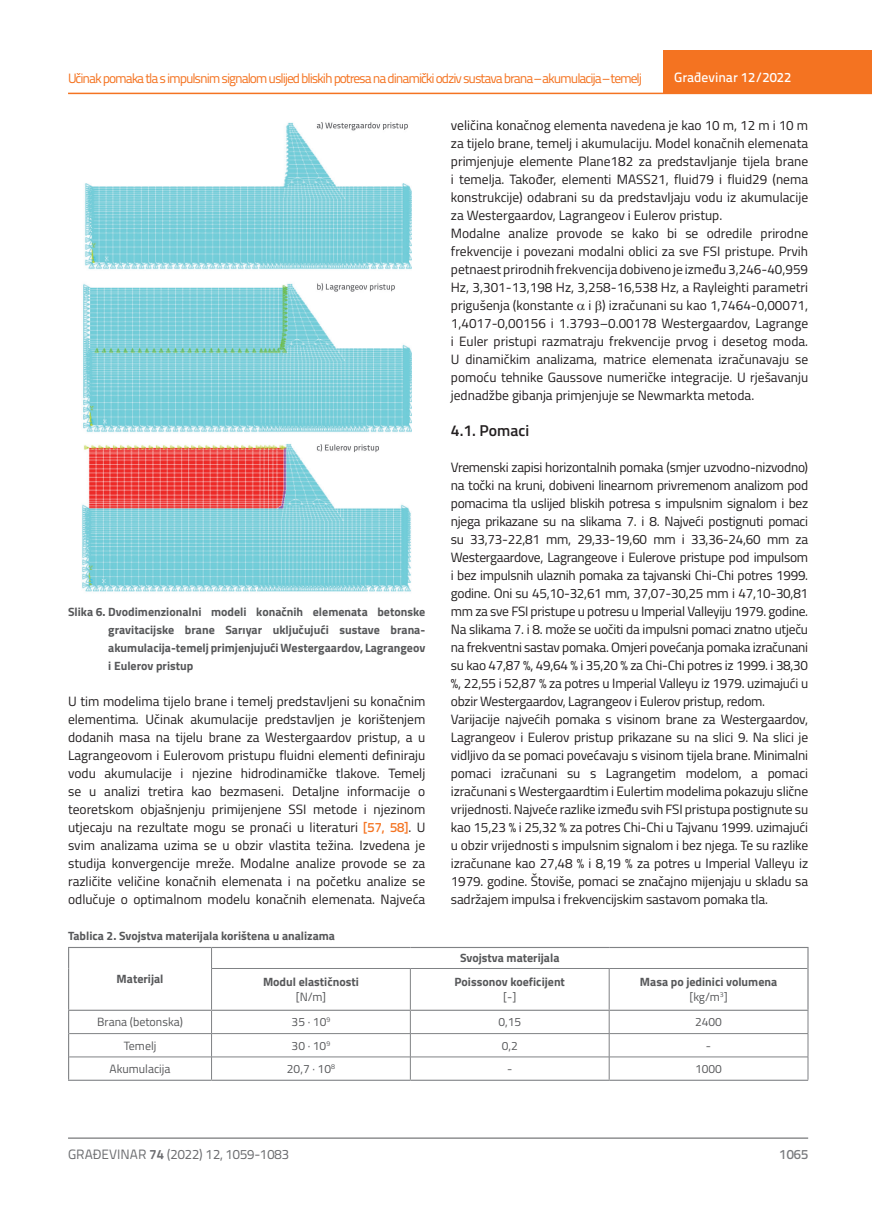
<style>
.page{position:relative;width:872px;height:1212px;background:#fff}
.page>*{position:absolute;margin:0;border:0;box-sizing:border-box;transform-origin:0 0}
.t1{font:600 15.75px "Titillium";color:#231f20}
.t2{font:13.5px/18px "Titillium";letter-spacing:-.01em;color:#231f20}
.t3{font:13.5px "Titillium Text 22 L";letter-spacing:-.08em;color:#f47321}
.t4{font:13.5px "Titillium Text 22 L";color:#6c6d70}
.t5{font:500 13.5px "Titillium Text 22 L";color:#fff}
.t6{font:500 13.5px "Titillium Text 22 L";color:#787a7d}
.t7{font:700 12px/18px "Titillium";color:#57585a;text-align:center}
.t8{font:12px "Titillium";color:#57585a}
.s1{font-family:"Titillium Text 22 L";font-weight:500;color:#f47321}
.s2{font-weight:400}
.s3{font-weight:700}
</style>
<div class="page">
<hr style="left:68px;top:93px;width:804px;height:1px;background:#f47321">
<div style="left:663px;top:50px;width:209px;height:44px;background:#f47321"></div>
<hr style="left:68px;top:1138px;width:740px;height:1px;background:#57585a">
<img style="left:82px;top:122px;width:330px;height:470px">
<svg style="left:211px;top:948px;width:1px;height:20px"></svg>
<hr style="left:211px;top:968px;width:199px;height:1px;background:#808285">
<hr style="left:211px;top:969px;width:1px;height:41px;background:#808285">
<hr style="left:410px;top:968px;width:199px;height:1px;background:#808285">
<hr style="left:410px;top:969px;width:1px;height:41px;background:#808285">
<hr style="left:609px;top:968px;width:198px;height:1px;background:#808285">
<hr style="left:609px;top:969px;width:1px;height:41px;background:#808285">
<hr style="left:69px;top:1033px;width:142px;height:1px;background:#808285">
<hr style="left:211px;top:1033px;width:199px;height:1px;background:#808285">
<hr style="left:410px;top:1033px;width:199px;height:1px;background:#808285">
<hr style="left:609px;top:1033px;width:199px;height:1px;background:#808285">
<hr style="left:69px;top:1057px;width:142px;height:1px;background:#808285">
<hr style="left:211px;top:1057px;width:199px;height:1px;background:#808285">
<svg style="left:211px;top:1011px;width:1px;height:69px"></svg>
<hr style="left:410px;top:1057px;width:199px;height:1px;background:#808285">
<svg style="left:410px;top:1011px;width:1px;height:69px"></svg>
<hr style="left:609px;top:1057px;width:199px;height:1px;background:#808285">
<svg style="left:609px;top:1011px;width:1px;height:69px"></svg>
<svg style="left:807px;top:1011px;width:1px;height:69px"></svg>
<svg style="left:68px;top:1011px;width:1px;height:69px"></svg>
<hr style="left:68px;top:1080px;width:143px;height:1px;background:#808285">
<hr style="left:211px;top:1080px;width:199px;height:1px;background:#808285">
<hr style="left:410px;top:1080px;width:199px;height:1px;background:#808285">
<hr style="left:609px;top:1080px;width:199px;height:1px;background:#808285">
<hr style="left:68px;top:947px;width:143px;height:1px;background:#808285">
<svg style="left:68px;top:948px;width:1px;height:20px"></svg>
<hr style="left:68px;top:968px;width:1px;height:42px;background:#808285">
<hr style="left:68px;top:1010px;width:143px;height:1px;background:#808285">
<hr style="left:211px;top:947px;width:199px;height:1px;background:#808285">
<hr style="left:410px;top:947px;width:199px;height:1px;background:#808285">
<hr style="left:609px;top:947px;width:199px;height:1px;background:#808285">
<svg style="left:807px;top:948px;width:1px;height:20px"></svg>
<hr style="left:807px;top:968px;width:1px;height:42px;background:#808285">
<hr style="left:211px;top:1010px;width:199px;height:1px;background:#808285">
<hr style="left:410px;top:1010px;width:199px;height:1px;background:#808285">
<hr style="left:609px;top:1010px;width:199px;height:1px;background:#808285">
<p class="t3" style="left:68px;top:68px;width:575px">Učinak pomaka tla s impulsnim signalom uslijed bliskih potresa na dinamički odziv sustava brana – akumulacija – temelj</p>
<p class="t5" style="left:674px;top:67px;width:118px">Građevinar 12/2022</p>
<p class="t7" style="left:108px;top:602px;width:318px;text-align:justify;text-indent:-40px">Slika 6. Dvodimenzionalni modeli konačnih elemenata betonske gravitacijske brane Sarıyar uključujući sustave brana&shy;akumulacija-temelj primjenjujući Westergaardov, Lagrangeov i Eulerov pristup</p>
<p class="t2" style="left:68px;top:692px;width:359px;text-align:justify">U tim modelima tijelo brane i temelj predstavljeni su konačnim elementima. Učinak akumulacije predstavljen je korištenjem dodanih masa na tijelu brane za Westergaardov pristup, a u Lagrangeovom i Eulerovom pristupu fluidni elementi definiraju vodu akumulacije i njezine hidrodinamičke tlakove. Temelj se u analizi tretira kao bezmaseni. Detaljne informacije o teoretskom objašnjenju primijenjene SSI metode i njezinom utjecaju na rezultate mogu se pronaći u literaturi <span class="s1">[57, 58]</span>. U svim analizama uzima se u obzir vlastita težina. Izvedena je studija konvergencije mreže. Modalne analize provode se za različite veličine konačnih elemenata i na početku analize se odlučuje o optimalnom modelu konačnih elemenata. Najveća</p>
<p class="t7" style="left:68px;top:926px;width:268px">Tablica 2. Svojstva materijala korištena u analizama</p>
<p class="t7" style="left:117px;top:969px;width:48px">Materijal</p>
<p class="t7" style="left:263px;top:972px;width:97px">Modul elastičnosti</p>
<p class="t8" style="left:296px;top:988px;width:32px">[N/m]</p>
<p class="t2" style="left:451px;top:115px;width:359px">veličina konačnog elementa navedena je kao 10 m, 12 m i 10 m za tijelo brane, temelj i akumulaciju. Model konačnih elemenata primjenjuje elemente Plane182 za predstavljanje tijela brane i temelja. Također, elementi MASS21, fluid79 i fluid29 (nema konstrukcije) odabrani su da predstavljaju vodu iz akumulacije za Westergaardov, Lagrangeov i Eulerov pristup.<br>Modalne analize provode se kako bi se odredile prirodne frekvencije i povezani modalni oblici za sve FSI pristupe. Prvih petnaest prirodnih frekvencija dobiveno je između 3,246-40,959<br>Hz, 3,301-13,198 Hz, 3,258-16,538 Hz, a Rayleighti parametri prigušenja (konstante i ) izračunani su kao 1,7464-0,00071, 1,4017-0,00156 i 1.3793–0.00178 Westergaardov, Lagrange i Euler pristupi razmatraju frekvencije prvog i desetog moda.<br>U dinamičkim analizama, matrice elemenata izračunavaju se pomoću tehnike Gaussove numeričke integracije. U rješavanju jednadžbe gibanja primjenjuje se Newmarkta metoda.</p>
<p class="t1" style="left:451px;top:418px;width:80px">4.1. Pomaci</p>
<p class="t2" style="left:451px;top:457px;width:359px">Vremenski zapisi horizontalnih pomaka (smjer uzvodno-nizvodno) na točki na kruni, dobiveni linearnom privremenom analizom pod pomacima tla uslijed bliskih potresa s impulsnim signalom i bez njega prikazane su na slikama 7. i 8. Najveći postignuti pomaci su 33,73-22,81 mm, 29,33-19,60 mm i 33,36-24,60 mm za Westergaardove, Lagrangeove i Eulerove pristupe pod impulsom i bez impulsnih ulaznih pomaka za tajvanski Chi-Chi potres 1999. godine. Oni su 45,10-32,61 mm, 37,07-30,25 mm i 47,10-30,81 mm za sve FSI pristupe u potresu u Imperial Valleyiju 1979. godine.<br>Na slikama 7. i 8. može se uočiti da impulsni pomaci znatno utječu na frekventni sastav pomaka. Omjeri povećanja pomaka izračunani su kao 47,87 %, 49,64 % i 35,20 % za Chi-Chi potres iz 1999. i 38,30 %, 22,55 i 52,87 % za potres u Imperial Valleyu iz 1979. uzimajući u obzir Westergaardov, Lagrangeov i Eulerov pristup, redom.<br>Varijacije najvećih pomaka s visinom brane za Westergaardov, Lagrangeov i Eulerov pristup prikazane su na slici 9. Na slici je vidljivo da se pomaci povećavaju s visinom tijela brane. Minimalni pomaci izračunani su s Lagrangetim modelom, a pomaci izračunani s Westergaardtim i Eulertim modelima pokazuju slične vrijednosti. Najveće razlike između svih FSI pristupa postignute su kao 15,23 % i 25,32 % za potres Chi-Chi u Tajvanu 1999. uzimajući u obzir vrijednosti s impulsnim signalom i bez njega. Te su razlike izračunane kao 27,48 % i 8,19 % za potres u Imperial Valleyu iz 1979. godine. Štoviše, pomaci se značajno mijenjaju u skladu sa sadržajem impulsa i frekvencijskim sastavom pomaka tla.</p>
<p class="t7" style="left:460px;top:949px;width:101px">Svojstva materijala</p>
<p class="t7" style="left:454px;top:972px;width:112px">Poissonov koeficijent</p>
<p class="t8" style="left:503px;top:988px;width:15px">[-]</p>
<p class="t7" style="left:640px;top:974px;width:139px;line-height:15px">Masa po jedinici volumena <span class="s2">[kg/m</span><sup>3</sup><span class="s2">]</span></p>
<p class="t8" style="left:97px;top:1013px;width:87px">Brana (betonska)</p>
<p class="t8" style="left:292px;top:1013px;width:40px">35 · 10<sup>9</sup></p>
<p class="t8" style="left:498px;top:1013px;width:24px">0,15</p>
<p class="t8" style="left:695px;top:1013px;width:28px">2400</p>
<p class="t8" style="left:124px;top:1037px;width:34px">Temelj</p>
<p class="t8" style="left:291px;top:1037px;width:40px">30 · 10<sup>9</sup></p>
<p class="t8" style="left:502px;top:1037px;width:18px">0,2</p>
<p class="t8" style="left:706px;top:1037px;width:7px">-</p>
<p class="t8" style="left:110px;top:1060px;width:62px">Akumulacija</p>
<p class="t8" style="left:287px;top:1060px;width:50px">20,7 · 10<sup>8</sup></p>
<p class="t8" style="left:507px;top:1060px;width:7px">-</p>
<p class="t8" style="left:695px;top:1060px;width:28px">1000</p>
<p class="t4" style="left:68px;top:1144px;width:222px">GRAĐEVINAR <span class="s3">74</span> (2022) 12, 1059-1083</p>
<p class="t6" style="left:779px;top:1144px;width:30px">1065</p>
</div>
